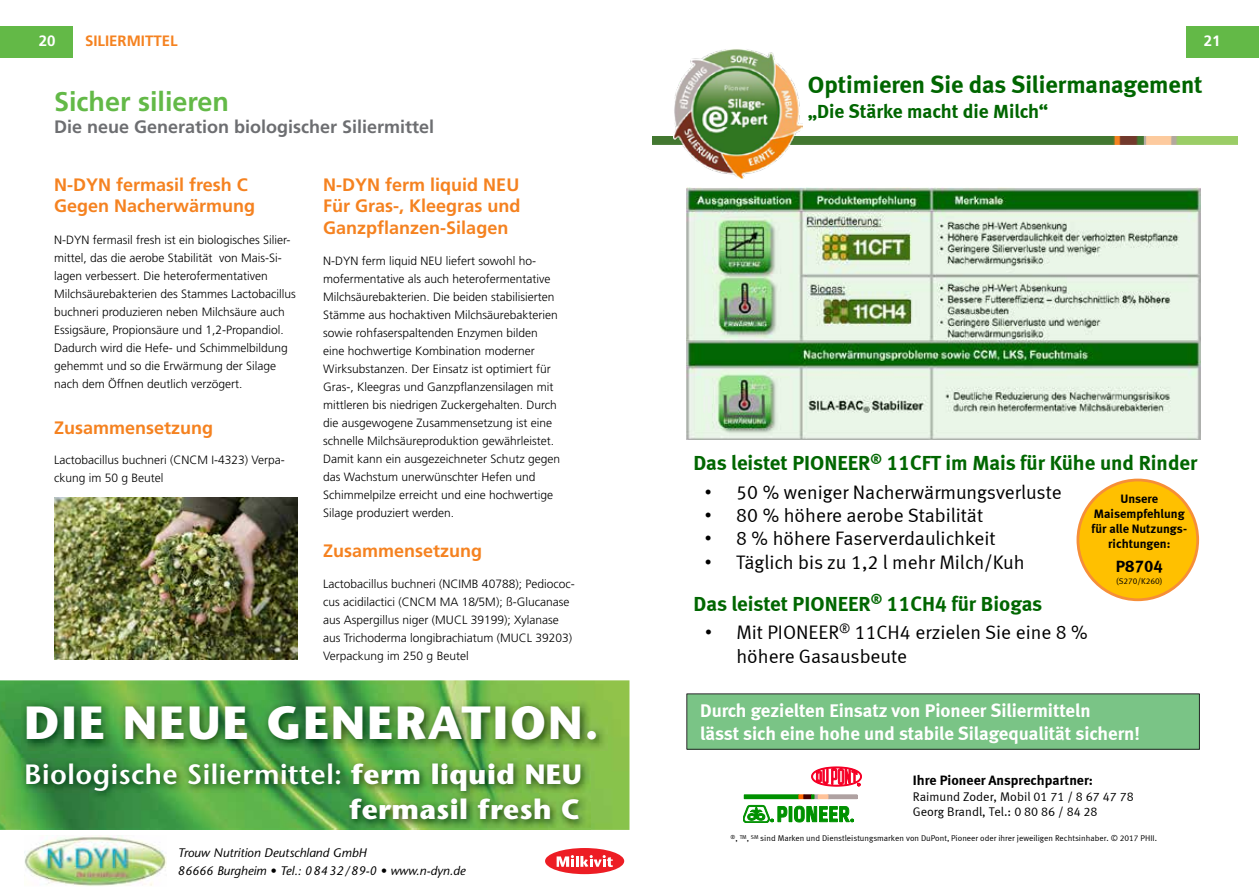
<style>
.page{position:relative;width:1259px;height:893px;background:#fff}
.page>*{position:absolute;margin:0;border:0;box-sizing:border-box;transform-origin:0 0}
.t1{font:700 46.5px "Stone Sans Std";letter-spacing:.04em;color:#fff}
.t2{font:700 27.9px/35.5px "Stone Sans Std";letter-spacing:.015em;color:#fff;text-align:right}
.t3{font:700 27px "Frutiger";color:#63b947}
.t4{font:24.45px "Meta Bold LF";color:#060}
.t5{font:20.85px "Meta Bold LF";color:#060}
.t6{font:19.5px/23.4px "Meta Normal LF";color:#000}
.t7{font:19.5px "Meta Bold LF";color:#060}
.t8{font:18.9px/22.6px "Meta Bold LF";color:#fff}
.t9{font:700 18px/21.6px "Frutiger";color:#f58220}
.t10{font:700 18px "Frutiger";color:#6d6e71}
.t11{font:16.8px "Meta Bold LF";color:#000}
.t12{font:700 15px "Frutiger";color:#f58220}
.t13{font:700 15px "Frutiger";color:#fff}
.t14{font:13.95px "Meta Bold LF";color:#000}
.t15{font:12.6px/15px "Meta Normal LF";color:#000}
.t16{font:12.6px/15px "Meta Bold LF";color:#000;text-align:center}
.t17{font:italic 500 12.45px/18.3px "Stone Sans Std";color:#000}
.t18{font:300 12px/18px "Frutiger";color:#000}
.t19{font:8.4px "Meta Normal LF";color:#000}
.s1{font-weight:600}
.s2{font-family:"Arial"}
</style>
<div class="page">
<div style="left:0;top:26px;width:72px;height:32px;background:#63b947"></div>
<img style="left:0;top:680px;width:629px;height:150px">
<svg style="left:545px;top:848px;width:79px;height:26px"></svg>
<img style="left:22px;top:759px;width:568px;height:70px">
<img style="left:21px;top:700px;width:586px;height:51px">
<img style="left:24px;top:835px;width:142px;height:51px">
<img style="left:54px;top:498px;width:243px;height:162px">
<img style="left:652px;top:137px;width:585px;height:8px">
<img style="left:673px;top:49px;width:129px;height:130px">
<img style="left:687px;top:188px;width:514px;height:251px">
<div style="left:687px;top:694px;width:512px;height:55px;background:#7ac486"></div>
<div style="left:744px;top:795px;width:55px;height:4px;border:1px solid #009100"></div>
<div style="left:828px;top:795px;width:29px;height:4px;border:1px solid #afa1a1"></div>
<div style="left:818px;top:795px;width:10px;height:4px;border:1px solid #ffc299"></div>
<svg style="left:799px;top:795px;width:19px;height:4px"></svg>
<svg style="left:811px;top:767px;width:50px;height:19px"></svg>
<div style="left:789px;top:806px;width:3px;height:16px;border:1px solid #009100"></div>
<svg style="left:794px;top:806px;width:59px;height:16px"></svg>
<svg style="left:743px;top:805px;width:44px;height:18px"></svg>
<div style="left:1078px;top:480px;width:119px;height:120px;background:#ffc000;border-radius:50%"></div>
<div style="left:1076px;top:479px;width:123px;height:122px;border:3px solid #f68e38;border-radius:50%"></div>
<div style="left:1187px;top:26px;width:72px;height:32px;background:#63b947"></div>
<p class="t13" style="left:39px;top:32px;width:18px">20</p>
<p class="t12" style="left:85px;top:32px;width:35px">silierm</p>
<p class="t12" style="left:141px;top:32px;width:14px">ittel</p>
<h3 class="t3" style="left:54px;top:86px;width:177px">Sicher silieren</h3>
<h3 class="t10" style="left:54px;top:116px;width:382px">Die neue Generation biologischer Siliermittel</h3>
<h3 class="t9" style="left:54px;top:173px;width:203px">N-DYN fermasil fresh C<br>Gegen Nacherwärmung</h3>
<p class="t18" style="left:54px;top:231px;width:243px">N-DYN fermasil fresh ist ein biologisches Silier&shy;mittel, das die aerobe Stabilität von Mais-Si&shy;lagen verbessert. Die heterofermentativen<br>M ilchsäurebakterien des Stammes Lactobacillus buchneri produzieren neben M ilchsäure auch Essigsäure, Propionsäure und 1,2-Propandiol.<br>Dadurch wird die Hefe- und Schimmelbildung gehemmt und so die Erwärmung der Silage nach dem Öffnen deutlich verzögert.</p>
<h3 class="t9" style="left:54px;top:416px;width:161px">Zusammensetzung</h3>
<p class="t18" style="left:54px;top:451px;width:232px">Lactobacillus buchneri (CNCM I-4323) Verpa&shy;ckung im 50 g Beutel</p>
<h3 class="t9" style="left:323px;top:173px;width:199px">N-DYN ferm liquid NEU<br>Für Gras-, Kleegras und<br>Ganzpflanzen-Silagen</h3>
<p class="t18" style="left:323px;top:252px;width:106px">N-DYN ferm liquid NEU</p>
<p class="t18" style="left:323px;top:252px;width:238px;text-indent:123px">liefert sowohl ho&shy;mofermentative als auch heterofermentative M ilchsäurebakterien. Die beiden stabilisierten Stämme aus hochaktiven M ilchsäurebakterien sowie rohfaserspaltenden Enzymen bilden eine hochwertige Kombination moderner Wirksubstanzen. Der Einsatz ist optimiert für Gras-, Kleegras und Ganzpflanzensilagen mit mittleren bis niedrigen Zuckergehalten. Durch die ausgewogene Zusammensetzung ist eine schnelle M ilchsäureproduktion gewährleistet.<br>Damit kann ein ausgezeichneter Schutz gegen das Wachstum unerwünschter Hefen und Schimmelpilze erreicht und eine hochwertige Silage produziert werden.</p>
<h3 class="t9" style="left:323px;top:540px;width:161px">Zusammensetzung</h3>
<p class="t18" style="left:323px;top:574px;width:253px">Lactobacillus buchneri (NCIM B 40788); Pediococ&shy;cus acidilactici (CNCM MA 18/5M); ß-Glucanase aus Aspergillus niger (MUCL 39199); Xylanase aus Trichoderma longibrachiatum (MUCL 39203)<br>Verpackung im 250 g Beutel</p>
<h1 class="t1" style="left:24px;top:695px;width:576px">DIE NEUE GENERATION.</h1>
<h2 class="t2" style="left:24px;top:756px;width:559px"><span class="s1">Biologische Siliermittel:</span> ferm liquid NEU fermasil fresh C</h2>
<p class="t17" style="left:178px;top:843px;width:289px">Trouw Nutrition Deutschland GmbH<br>86666 Burgheim • Tel.: 0 84 32 / 89-0 • www.n-dyn.de</p>
<p class="t13" style="left:1204px;top:32px;width:18px">21</p>
<h3 class="t4" style="left:808px;top:70px;width:396px">Optimieren Sie das Siliermanagement</h3>
<h3 class="t7" style="left:808px;top:100px;width:242px">„Die Stärke macht die Milch“</h3>
<h3 class="t5" style="left:693px;top:450px;width:505px">Das leistet PIONEER<sup>®</sup> 11CFT im Mais für Kühe und Rinder</h3>
<h3 class="t6" style="left:705px;top:480px;width:358px"><span class="s2">•</span> 50 % weniger Nacherwärmungsverluste</h3>
<h3 class="t6" style="left:705px;top:503px;width:280px"><span class="s2">•</span> 80 % höhere aerobe Stabilität</h3>
<h3 class="t6" style="left:705px;top:527px;width:292px"><span class="s2">•</span> 8 % höhere Faserverdaulichkeit</h3>
<h3 class="t6" style="left:705px;top:550px;width:321px"><span class="s2">•</span> Täglich bis zu 1,2 l mehr Milch/Kuh</h3>
<p class="t16" style="left:1091px;top:491px;width:97px">Unsere<br>Maisempfehlung für alle Nutzungs&shy;richtungen:</p>
<h3 class="t11" style="left:1115px;top:556px;width:48px">P8704</h3>
<p class="t19" style="left:1116px;top:576px;width:48px">(S270/K260)</p>
<h3 class="t5" style="left:693px;top:591px;width:350px">Das leistet PIONEER<sup>®</sup> 11CH4 für Biogas</h3>
<h3 class="t6" style="left:736px;top:621px;width:353px;text-indent:-31px"><span class="s2">•</span> Mit PIONEER<sup>®</sup> 11CH4 erzielen Sie eine 8 % höhere Gasausbeute</h3>
<h3 class="t8" style="left:700px;top:699px;width:441px">Durch gezielten Einsatz von Pioneer Siliermitteln<br>lässt sich eine hohe und stabile Silagequalität sichern!</h3>
<p class="t14" style="left:913px;top:772px;width:182px">Ihre Pioneer Ansprechpartner:</p>
<p class="t15" style="left:913px;top:789px;width:222px">Raimund Zoder, Mobil 01 71 / 8 67 47 78<br>Georg Brandl, Tel.: 0 80 86 / 84 28</p>
<p class="t19" style="left:730px;top:833px;width:428px"><sup>®</sup>, <sup>TM</sup>, <sup>SM</sup> sind Marken und Dienstleistungsmarken von DuPont, Pioneer oder ihrer jeweiligen Rechtsinhaber. © 2017 PHII.</p>
</div>
